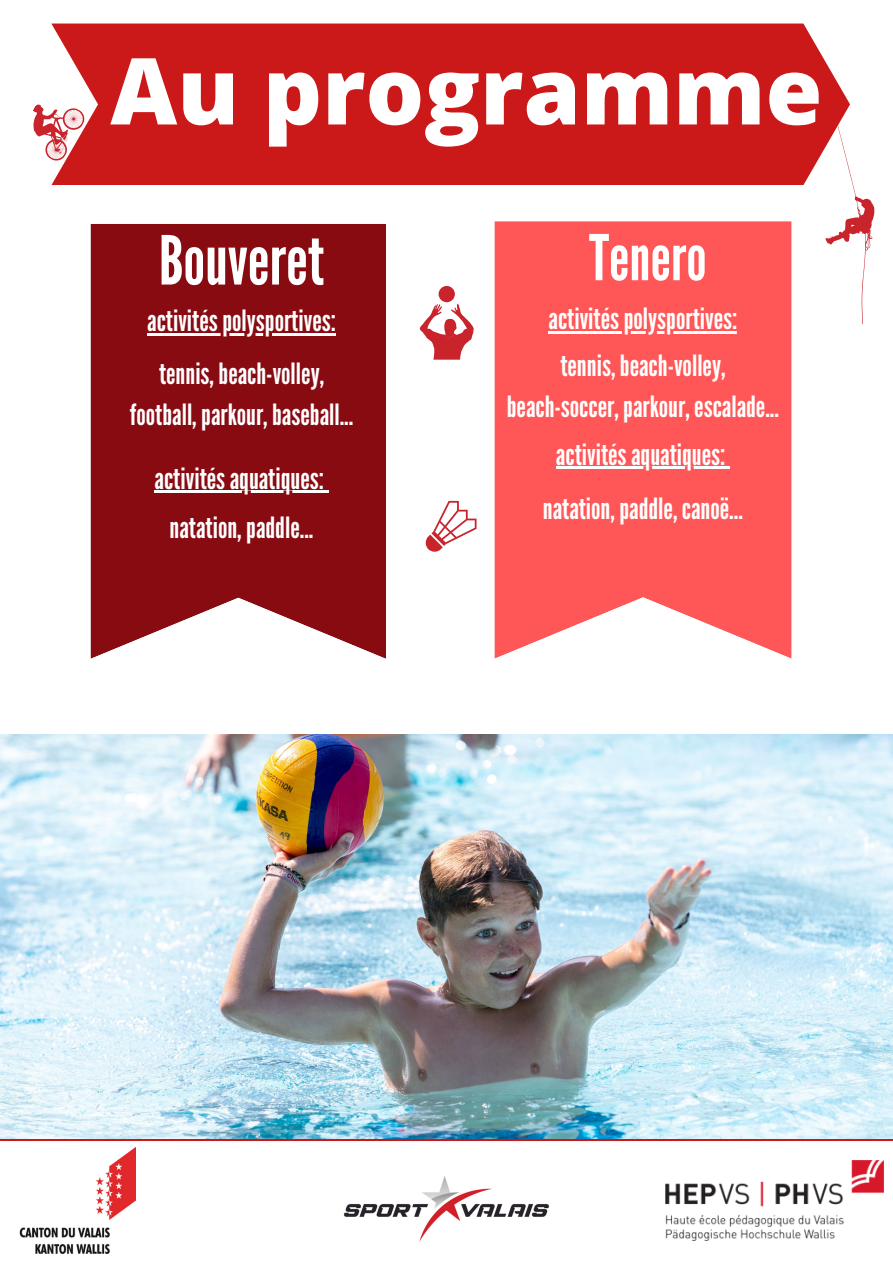
<style>
.page{position:relative;width:893px;height:1263px;background:#fff}
.page>*{position:absolute;margin:0;border:0;box-sizing:border-box;transform-origin:0 0}
.t1{font:800 92.25px "Open Sans";color:#fff}
.t2{font:67.5px "League Gothic";color:#fff}
.t3{font:63px "League Gothic";color:#fff}
.t4{font:29.25px/47.2px "League Gothic";color:#fff;text-align:center}
</style>
<div class="page">
<div style="left:51px;top:24px;width:799px;height:161px;background:#cb1818"></div>
<hr style="left:0;top:1138px;width:893px;height:3px;background:#cb1818">
<svg style="left:90px;top:224px;width:296px;height:435px;background:#901d23"></svg>
<svg style="left:494px;top:221px;width:298px;height:438px;background:#ff6363"></svg>
<img style="left:343px;top:1176px;width:206px;height:66px">
<img style="left:665px;top:1160px;width:218px;height:80px">
<img style="left:19px;top:1148px;width:116px;height:105px">
<img style="left:0;top:734px;width:893px;height:404px">
<svg style="left:825px;top:120px;width:49px;height:204px"></svg>
<svg style="left:420px;top:304px;width:54px;height:56px"></svg>
<div style="left:438px;top:286px;width:17px;height:16px;background:#c9232c;border-radius:50%"></div>
<svg style="left:33px;top:90px;width:55px;height:74px"></svg>
<svg style="left:425px;top:501px;width:51px;height:51px"></svg>
<hr style="left:548px;top:331px;width:189px;height:3px;background:#fff">
<hr style="left:556px;top:466px;width:169px;height:3px;background:#fff">
<svg style="left:725px;top:466px;width:5px;height:3px"></svg>
<hr style="left:147px;top:333px;width:189px;height:3px;background:#fff">
<hr style="left:155px;top:491px;width:169px;height:2px;background:#fff">
<h1 class="t1" style="left:110px;top:26px;width:713px">Au programme</h1>
<h2 class="t2" style="left:159px;top:221px;width:167px">Bouveret</h2>
<p class="t4" style="left:147px;top:295px;width:190px;line-height:52.9px">activitéspolysportives: tennis,beach-volley,</p>
<p class="t4" style="left:130px;top:383px;width:225px;line-height:63.9px">football,parkour,baseball... activitésaquatiques:</p>
<p class="t4" style="left:170px;top:504px;width:145px">natation,paddle...</p>
<h3 class="t3" style="left:589px;top:221px;width:119px">Tenero</h3>
<p class="t4" style="left:548px;top:296px;width:190px">activitéspolysportives: tennis,beach-volley,</p>
<p class="t4" style="left:507px;top:383px;width:274px;line-height:47.8px">beach-soccer,parkour,escalade... activitésaquatiques:</p>
<p class="t4" style="left:543px;top:486px;width:202px">natation,paddle,canoë...</p>
</div>
